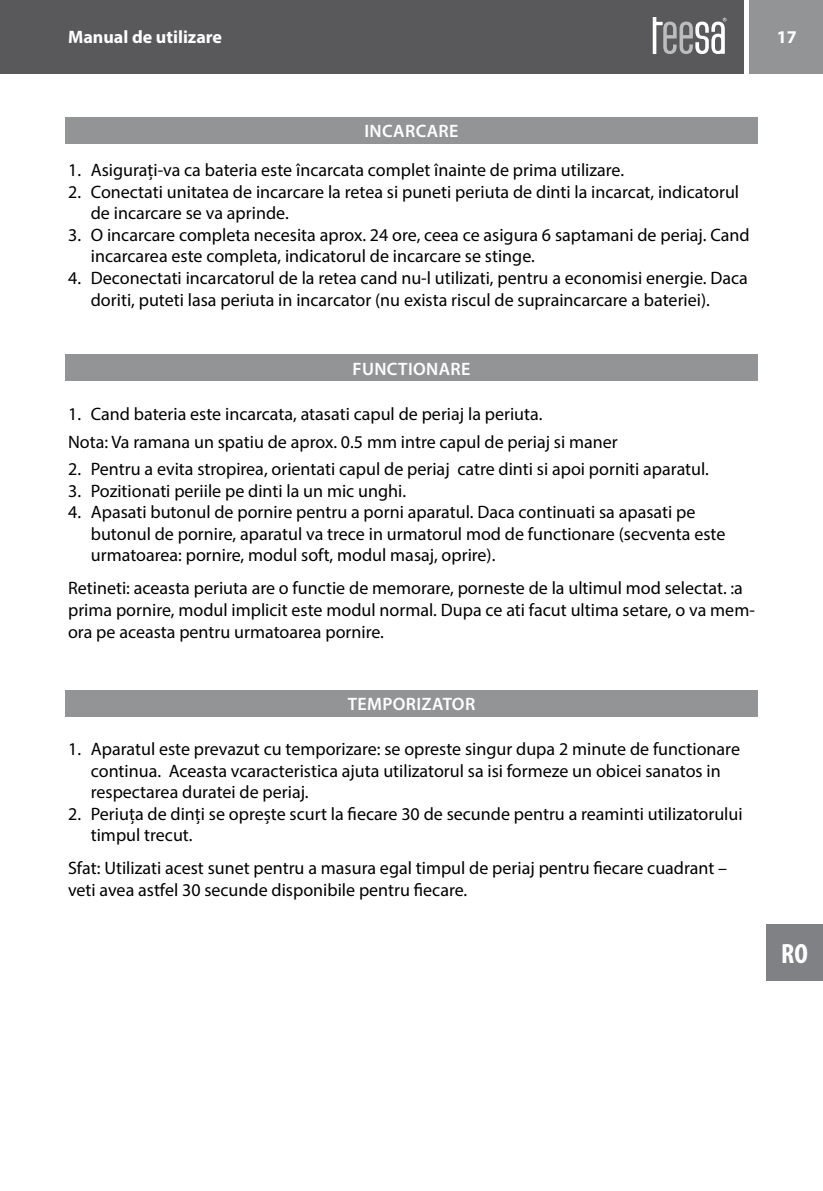
<style>
.page{position:relative;width:823px;height:1191px;background:#fff}
.page>*{position:absolute;margin:0;border:0;box-sizing:border-box;transform-origin:0 0}
.t1{font:700 condensed 28px "Myriad Pro";color:#fff}
.t2{font:18px/21.6px "Myriad Pro";color:#000}
.t3{font:600 18px "Myriad Pro";letter-spacing:.02em;color:#fff}
.t4{font:700 18px "Myriad Pro";color:#fff}
</style>
<div class="page">
<div style="left:748px;top:0;width:74px;height:74px;background:#929496"></div>
<div style="left:0;top:0;width:743px;height:74px;background:#59595b"></div>
<svg style="left:652px;top:17px;width:74px;height:37px"></svg>
<div style="left:765px;top:924px;width:57px;height:57px;background:#808184"></div>
<div style="left:65px;top:117px;width:692px;height:27px;background:#929496"></div>
<div style="left:65px;top:355px;width:692px;height:26px;background:#929496"></div>
<div style="left:65px;top:690px;width:692px;height:27px;background:#929496"></div>
<p class="t4" style="left:68px;top:25px;width:155px">Manual de utilizare</p>
<p class="t4" style="left:776px;top:25px;width:21px">17</p>
<p class="t3" style="left:364px;top:120px;width:95px">INCARCARE</p>
<p class="t2" style="left:68px;top:159px;width:557px">1. Asigurați-va ca bateria este încarcata complet înainte de prima utilizare.</p>
<p class="t2" style="left:91px;top:180px;width:649px;text-indent:-23px">2. Conectati unitatea de incarcare la retea si puneti periuta de dinti la incarcat, indicatorul de incarcare se va aprinde.</p>
<p class="t2" style="left:91px;top:224px;width:660px;text-indent:-23px">3. O incarcare completa necesita aprox. 24 ore, ceea ce asigura 6 saptamani de periaj. Cand incarcarea este completa, indicatorul de incarcare se stinge.</p>
<p class="t2" style="left:91px;top:267px;width:658px;text-indent:-23px">4. Deconectati incarcatorul de la retea cand nu-l utilizati, pentru a economisi energie. Daca doriti, puteti lasa periuta in incarcator (nu exista riscul de supraincarcare a bateriei).</p>
<p class="t3" style="left:352px;top:357px;width:119px">FUNCTIONARE</p>
<p class="t2" style="left:68px;top:400px;width:551px;line-height:27.2px">1. Cand bateria este incarcata, atasati capul de periaj la periuta.<br>Nota: Va ramana un spatiu de aprox. 0.5 mm intre capul de periaj si maner</p>
<p class="t2" style="left:68px;top:458px;width:642px">2. Pentru a evita stropirea, orientati capul de periaj catre dinti si apoi porniti aparatul.</p>
<p class="t2" style="left:68px;top:479px;width:339px">3. Pozitionati periile pe dinti la un mic unghi.</p>
<p class="t2" style="left:91px;top:501px;width:635px;text-indent:-23px">4. Apasati butonul de pornire pentru a porni aparatul. Daca continuati sa apasati pe butonul de pornire, aparatul va trece in urmatorul mod de functionare (secventa este urmatoarea: pornire, modul soft, modul masaj, oprire).</p>
<p class="t2" style="left:68px;top:577px;width:688px">Retineti: aceasta periuta are o functie de memorare, porneste de la ultimul mod selectat. :a prima pornire, modul implicit este modul normal. Dupa ce ati facut ultima setare, o va mem&shy;ora pe aceasta pentru urmatoarea pornire.</p>
<p class="t3" style="left:347px;top:693px;width:129px">TEMPORIZATOR</p>
<p class="t2" style="left:91px;top:738px;width:650px;text-indent:-23px">1. Aparatul este prevazut cu temporizare: se opreste singur dupa 2 minute de functionare continua. Aceasta vcaracteristica ajuta utilizatorul sa isi formeze un obicei sanatos in respectarea duratei de periaj.</p>
<p class="t2" style="left:91px;top:802px;width:653px;text-indent:-23px">2. Periuța de dinți se oprește scurt la fiecare 30 de secunde pentru a reaminti utilizatorului timpul trecut.</p>
<p class="t2" style="left:68px;top:857px;width:660px">Sfat: Utilizati acest sunet pentru a masura egal timpul de periaj pentru fiecare cuadrant – veti avea astfel 30 secunde disponibile pentru fiecare.</p>
<h1 class="t1" style="left:780px;top:936px;width:28px">RO</h1>
</div>
